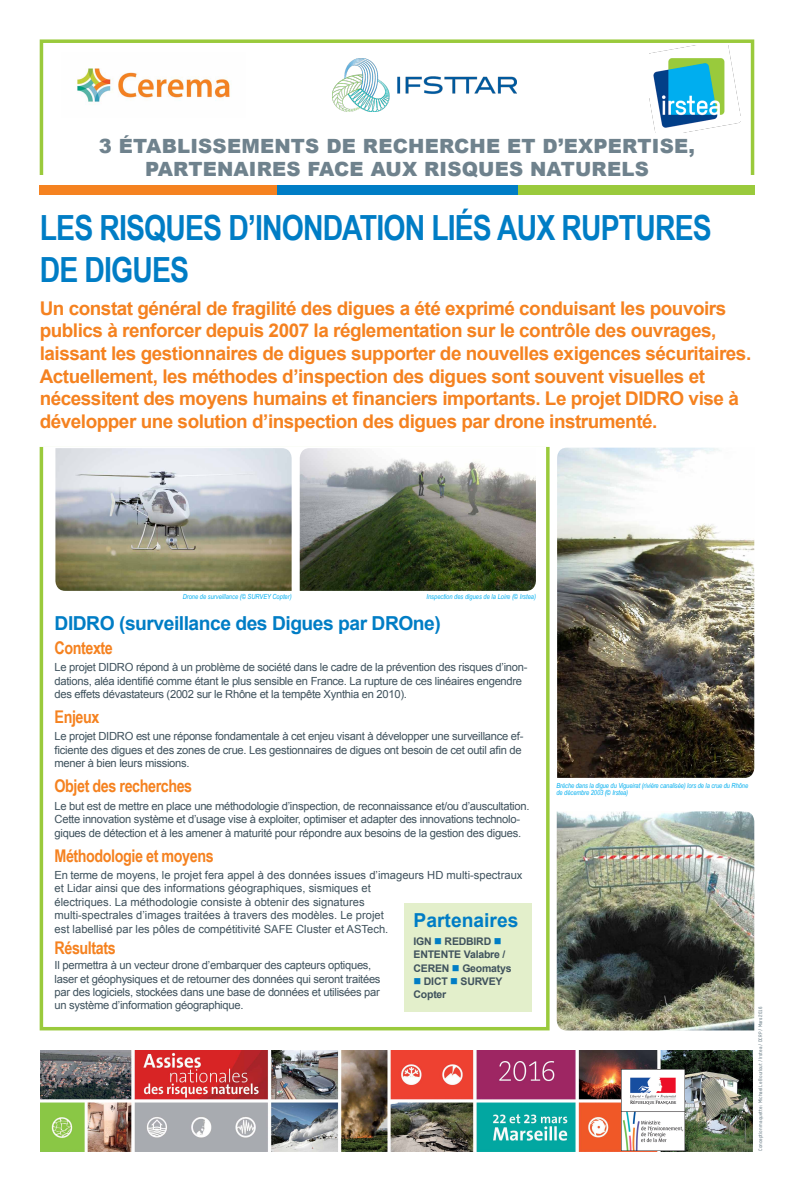
<style>
.page{position:relative;width:794px;height:1191px;background:#fff}
.page>*{position:absolute;margin:0;border:0;box-sizing:border-box;transform-origin:0 0}
.t1{font:700 34.65px/41.6px "Arial Narrow";letter-spacing:-.025em;color:#007dc5}
.t2{font:900 19.6px/23.5px "Arial";letter-spacing:.01em;color:#6f828d;text-align:center}
.t3{font:700 19.25px "Arial";letter-spacing:-.025em;color:#007dc5}
.t4{font:700 19.25px "Arial";color:#007dc5}
.t5{font:700 18.9px/22.7px "Arial";letter-spacing:-.025em;color:#f58220}
.t6{font:700 17.5px "Arial Narrow";letter-spacing:-.025em;color:#f58220}
.t7{font:11.2px/13.4px "Arial";letter-spacing:-.025em;color:#3f525d}
.t8{font:11.2px/13.4px "Arial";color:#3f525d}
.t9{font:700 10.5px/13.3px "Arial";letter-spacing:-.02em;color:#3f525d}
.t10{font:italic 7px/7.3px "Arial Narrow";letter-spacing:-.01em;color:#00aeef}
.t11{font:500 4.9px "TSTAR";color:#5f737d}
.s1{color:#007dc5}
</style>
<div class="page">
<div style="left:40px;top:39px;width:714px;height:143px;border:4px solid #9aca3c"></div>
<img style="left:649px;top:45px;width:92px;height:87px">
<img style="left:77px;top:68px;width:153px;height:37px">
<img style="left:332px;top:59px;width:184px;height:52px">
<div style="left:16px;top:175px;width:756px;height:15px;background:#fff"></div>
<img style="left:40px;top:1050px;width:712px;height:101px">
<div style="left:39px;top:185px;width:238px;height:9px;background:#f58220"></div>
<div style="left:516px;top:185px;width:238px;height:9px;background:#9aca3c"></div>
<div style="left:277px;top:185px;width:240px;height:9px;background:#007dc5"></div>
<div style="left:40px;top:443px;width:509px;height:587px;border:4px solid #9aca3c"></div>
<div style="left:403px;top:903px;width:128px;height:108px;background:#e3efcb"></div>
<div style="left:7px;top:435px;width:787px;height:12px;background:#fff"></div>
<img style="left:55px;top:448px;width:237px;height:143px">
<img style="left:300px;top:448px;width:236px;height:143px">
<img style="left:557px;top:811px;width:197px;height:219px">
<img style="left:557px;top:447px;width:197px;height:331px">
<img style="left:621px;top:1069px;width:63px;height:82px">
<h2 class="t2" style="left:99px;top:133px;width:597px">3 ÉTABLISSEMENTS DE RECHERCHE ET D’EXPERTISE,<br>PARTENAIRES FACE AUX RISQUES NATURELS</h2>
<h1 class="t1" style="left:40px;top:206px;width:673px">Les risques d’inondation liés aux ruptures de digues</h1>
<p class="t5" style="left:40px;top:297px;width:713px">Un constat général de fragilité des digues a été exprimé conduisant les pouvoirs publics à renforcer depuis 2007 la réglementation sur le contrôle des ouvrages, laissant les gestionnaires de digues supporter de nouvelles exigences sécuritaires.<br>Actuellement, les méthodes d’inspection des digues sont souvent visuelles et nécessitent des moyens humains et financiers importants. Le projet DIDRO vise à développer une solution d’inspection des digues par drone instrumenté.</p>
<p class="t10" style="left:183px;top:593px;width:110px">Drone de surveillance (© SURVEY Copter)</p>
<p class="t10" style="left:426px;top:593px;width:111px">Inspection des digues de la Loire (© Irstea)</p>
<h3 class="t3" style="left:55px;top:610px;width:388px">DIDRO (surveillance des Digues par DROne)</h3>
<h3 class="t6" style="left:55px;top:634px;width:60px">Contexte</h3>
<p class="t7" style="left:55px;top:660px;width:474px">Le projet DIDRO répond à un problème de société dans le cadre de la prévention des risques d’inon&shy;dations, aléa identifié comme étant le plus sensible en France. La rupture de ces linéaires engendre des effets dévastateurs (2002 sur le Rhône et la tempête Xynthia en 2010).</p>
<h3 class="t6" style="left:55px;top:703px;width:46px">Enjeux</h3>
<p class="t7" style="left:55px;top:730px;width:470px">Le projet DIDRO est une réponse fondamentale à cet enjeu visant à développer une surveillance ef&shy;ficiente des digues et des zones de crue. Les gestionnaires de digues ont besoin de cet outil afin de mener à bien leurs missions.</p>
<h3 class="t6" style="left:55px;top:773px;width:139px">Objet des recherches</h3>
<p class="t7" style="left:55px;top:799px;width:476px">Le but est de mettre en place une méthodologie d’inspection, de reconnaissance et/ou d’auscultation.<br>Cette innovation système et d’usage vise à exploiter, optimiser et adapter des innovations technolo&shy;giques de détection et à les amener à maturité pour répondre aux besoins de la gestion des digues.</p>
<h3 class="t6" style="left:55px;top:842px;width:161px">Méthodologie et moyens</h3>
<p class="t8" style="left:55px;top:868px;width:469px">En terme de moyens, le projet fera appel à des données issues d’imageurs HD multi-spectraux et Lidar ainsi que des informations géographiques, sismiques et<br>électriques. La méthodologie consiste à obtenir des signatures<br>multi-spectrales d’images traitées à travers des modèles. Le projet<br>est labellisé par les pôles de compétitivité SAFE Cluster et ASTech.</p>
<h3 class="t6" style="left:55px;top:934px;width:63px">Résultats</h3>
<p class="t7" style="left:55px;top:958px;width:327px">Il permettra à un vecteur drone d’embarquer des capteurs optiques, laser et géophysiques et de retourner des données qui seront traitées par des logiciels, stockées dans une base de données et utilisées par un système d’information géographique.</p>
<h3 class="t4" style="left:413px;top:907px;width:106px">Partenaires</h3>
<p class="t9" style="left:413px;top:935px;width:100px">IGN <span class="s1">■</span> REDBIRD <span class="s1">■<br></span>ENTENTE Valabre /<br>CEREN <span class="s1">■</span> Geomatys</p>
<p class="t9" style="left:413px;top:975px;width:90px"><span class="s1">■</span> DICT <span class="s1">■</span> SURVEY<br>Copter</p>
<p class="t10" style="left:556px;top:781px;width:193px">Brèche dans la digue du Vigueirat (rivière canalisée) lors de la crue du Rhône de décembre 2003 (© Irstea)</p>
<p class="t11" style="left:757px;top:1151px;width:146px;rotate:-90deg">Conception maquette : Michael Le Bourlout / Irstea / DCRP / Mars 2016</p>
</div>
